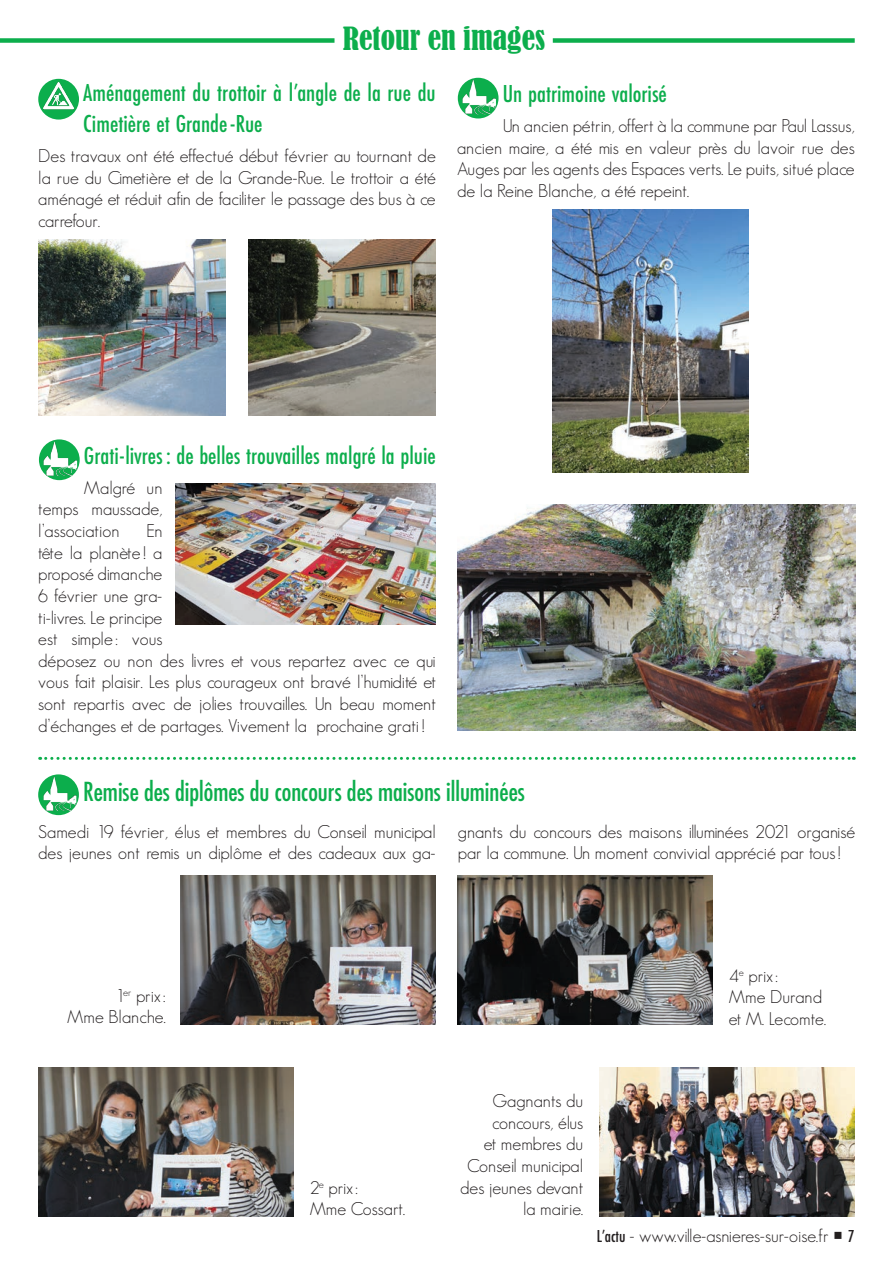
<style>
.page{position:relative;width:893px;height:1263px;background:#fff}
.page>*{position:absolute;margin:0;border:0;box-sizing:border-box;transform-origin:0 0}
.t1{font:condensed 30px "Bernard";color:#0cae4c}
.Titre{font:500 25.5px/30.6px "Futura PT Cond";color:#0cae4c}
.Titre-2{font:condensed 25.5px "Futura";color:#0cae4c}
.Titre-3{font:300 18px/21.6px "Geosans";color:#231f20;text-align:justify}
.TEXTE{font:300 18px/21.6px "Geosans";color:#231f20}
.s1{font-family:"Futura PT Cond";font-weight:500}
</style>
<div class="page">
<div style="left:0;top:38px;width:334px;height:5px;background:#0cae4c"></div>
<div style="left:553px;top:38px;width:302px;height:5px;background:#0cae4c"></div>
<svg style="left:40px;top:757px;width:814px;height:3px"></svg>
<svg style="left:39px;top:439px;width:41px;height:41px"></svg>
<img style="left:43px;top:441px;width:34px;height:35px">
<img style="left:175px;top:483px;width:261px;height:141px">
<div style="left:38px;top:79px;width:41px;height:41px;background:#0cae4c;border-radius:50%"></div>
<img style="left:42px;top:79px;width:34px;height:34px">
<img style="left:38px;top:240px;width:187px;height:176px">
<img style="left:248px;top:240px;width:187px;height:176px">
<svg style="left:38px;top:774px;width:41px;height:41px"></svg>
<img style="left:42px;top:776px;width:34px;height:35px">
<img style="left:600px;top:1067px;width:255px;height:149px">
<img style="left:180px;top:875px;width:255px;height:149px">
<img style="left:458px;top:875px;width:255px;height:149px">
<img style="left:38px;top:1067px;width:255px;height:149px">
<div style="left:458px;top:78px;width:40px;height:40px;background:#0cae4c;border-radius:50%"></div>
<img style="left:462px;top:80px;width:34px;height:34px">
<img style="left:553px;top:209px;width:196px;height:263px">
<img style="left:458px;top:504px;width:397px;height:227px">
<h1 class="t1" style="left:343px;top:21px;width:204px">Retour en images</h1>
<p class="Titre" style="left:83px;top:78px;width:354px">Aménagement du trottoir à l’angle de la rue du<br>Cimetière et Grande-Rue</p>
<p class="Titre-3" style="left:38px;top:145px;width:399px">Des travaux ont été effectué début février au tournant de la rue du Cimetière et de la Grande-Rue. Le trottoir a été aménagé et réduit afin de faciliter le passage des bus à ce carrefour.</p>
<p class="Titre" style="left:503px;top:78px;width:166px">Un patrimoine valorisé</p>
<p class="Titre-3" style="left:457px;top:115px;width:399px;text-indent:46px">Un ancien pétrin, offert à la commune par Paul Lassus, ancien maire, a été mis en valeur près du lavoir rue des Auges par les agents des Espaces verts. Le puits, situé place de la Reine Blanche, a été repeint.</p>
<p class="Titre" style="left:84px;top:440px;width:353px">Grati-livres: de belles trouvailles malgré la pluie</p>
<p class="Titre-3" style="left:38px;top:477px;width:126px;text-indent:46px">Malgré un temps maussade, l’association</p>
<p class="Titre-3" style="left:38px;top:520px;width:399px;text-align:left;text-indent:108px">En<br>tête la planète ! a<br>proposé dimanche<br>6 février une gra-<br>ti-livres. Le principe<br>est simple : vous<br>déposez ou non des livres et vous repartez avec ce qui vous fait plaisir. Les plus courageux ont bravé l’humidité et sont repartis avec de jolies trouvailles. Un beau moment d’échanges et de partages. Vivement la prochaine grati !</p>
<p class="Titre-2" style="left:83px;top:776px;width:443px">Remise des diplômes du concours des maisons illuminées</p>
<p class="TEXTE" style="left:38px;top:821px;width:399px">Samedi 19 février, élus et membres du Conseil municipal des jeunes ont remis un diplôme et des cadeaux aux ga-</p>
<p class="TEXTE" style="left:458px;top:821px;width:399px">gnants du concours des maisons illuminées 2021 organisé par la commune. Un moment convivial apprécié par tous!</p>
<p class="TEXTE" style="left:115px;top:985px;width:52px">1<sup>er</sup> prix:</p>
<p class="TEXTE" style="left:67px;top:1006px;width:100px">Mme Blanche.</p>
<p class="TEXTE" style="left:310px;top:1176px;width:50px">2<sup>e</sup> prix:</p>
<p class="TEXTE" style="left:310px;top:1198px;width:97px">Mme Cossart.</p>
<p class="TEXTE" style="left:729px;top:965px;width:51px">4<sup>e</sup> prix:</p>
<p class="TEXTE" style="left:729px;top:986px;width:95px">Mme Durand</p>
<p class="TEXTE" style="left:729px;top:1008px;width:99px">et M. Lecomte.</p>
<p class="TEXTE" style="left:460px;top:1090px;width:124px;text-align:right">Gagnants du concours, élus<br>et membres du<br>Conseil municipal des jeunes devant la mairie.</p>
<p class="Titre-3" style="left:597px;top:1225px;width:260px"><span class="s1">L’actu</span> - www.ville-asnieres-sur-oise.fr ○ <span class="s1">7</span></p>
</div>
